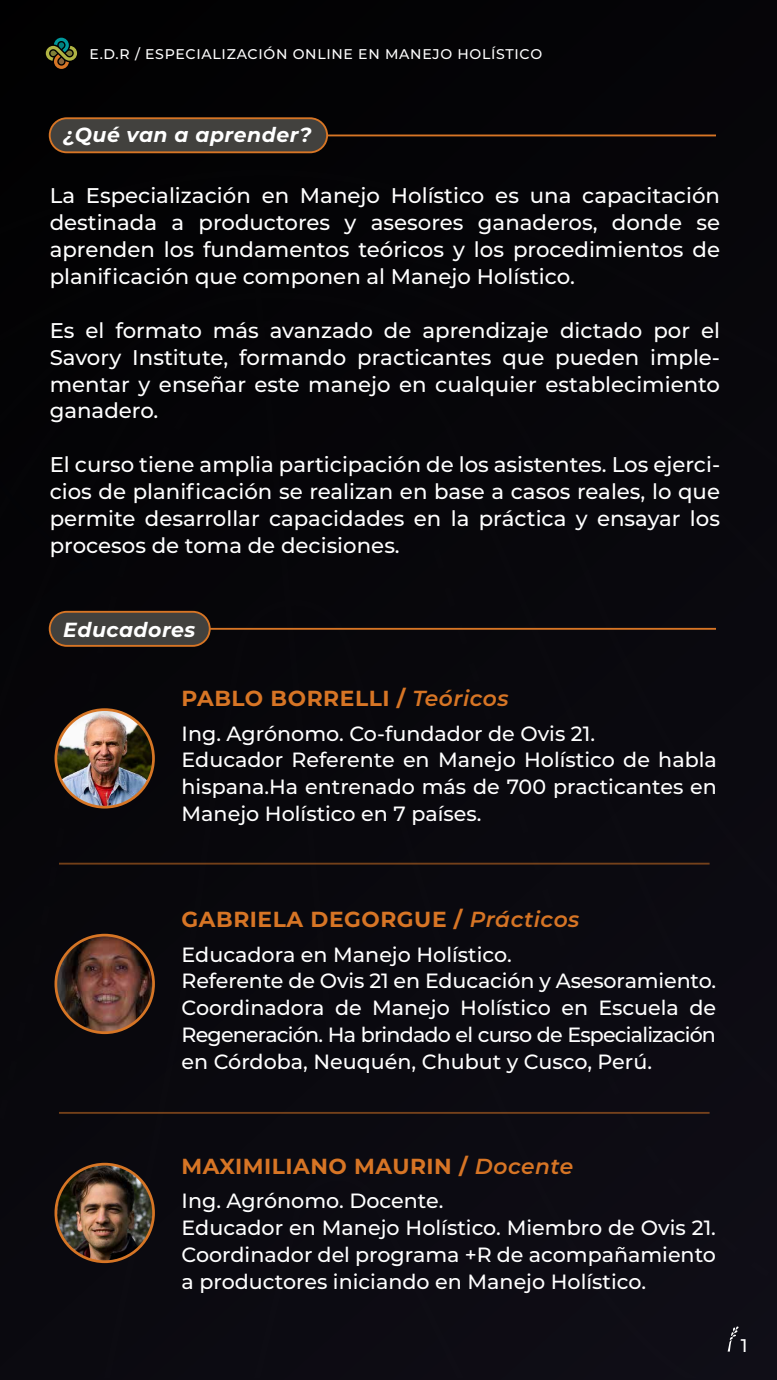
<style>
.page{position:relative;width:777px;height:1380px;background:#fff}
.page>*{position:absolute;margin:0;border:0;box-sizing:border-box;transform-origin:0 0}
.t1{font:700 21.75px "Montserrat";letter-spacing:.025em;color:#d77525}
.t2{font:500 21.25px/26.9px "Montserrat";color:#fff;text-align:justify}
.t3{font:500 20.62px/26.9px "Montserrat";color:#fff}
.t4{font:italic 700 20.38px "Montserrat";letter-spacing:.025em;color:#fff}
.t5{font:500 18.31px "Montserrat";color:#fff}
.t6{font:500 14.06px "Montserrat";letter-spacing:.05em;color:#fff}
.s1{font-weight:600;font-style:italic}
</style>
<div class="page">
<div style="left:0;top:0;width:776px;height:1380px;background:#060509"></div>
<div style="left:58px;top:1198px;width:718px;height:179px;background:#0d0b13"></div>
<svg style="left:57px;top:902px;width:719px;height:296px"></svg>
<svg style="left:59px;top:787px;width:717px;height:115px"></svg>
<svg style="left:246px;top:627px;width:91px;height:424px"></svg>
<svg style="left:306px;top:1020px;width:45px;height:30px"></svg>
<div style="left:244px;top:339px;width:39px;height:40px;border:7px solid #fff;border-radius:50%"></div>
<hr style="left:50px;top:628px;width:665px;height:2px;background:#d77525">
<div style="left:50px;top:118px;width:277px;height:34px;background:#42413e;border-radius:17px"></div>
<div style="left:49px;top:117px;width:279px;height:36px;border:2px solid #d77525;border-radius:17px"></div>
<div style="left:50px;top:612px;width:160px;height:34px;background:#42413e;border-radius:17px"></div>
<div style="left:49px;top:611px;width:161px;height:36px;border:2px solid #d77525;border-radius:17px"></div>
<svg style="left:46px;top:38px;width:31px;height:31px"></svg>
<hr style="left:327px;top:135px;width:388px;height:1px;background:#d77525">
<hr style="left:59px;top:863px;width:650px;height:2px;background:#d77525">
<hr style="left:59px;top:1112px;width:650px;height:2px;background:#d77525">
<img style="left:56px;top:710px;width:97px;height:97px;border-radius:49px">
<div style="left:54px;top:708px;width:101px;height:101px;border:3px solid #d67525;border-radius:50%"></div>
<img style="left:56px;top:935px;width:97px;height:98px;border-radius:49px">
<div style="left:54px;top:934px;width:101px;height:100px;border:3px solid #d67525;border-radius:50%"></div>
<img style="left:56px;top:1164px;width:97px;height:98px;border-radius:49px">
<div style="left:54px;top:1163px;width:101px;height:100px;border:3px solid #d67525;border-radius:50%"></div>
<svg style="left:727px;top:1326px;width:11px;height:26px"></svg>
<p class="t6" style="left:89px;top:44px;width:454px">E.D.R / ESPECIALIZACIÓN ONLINE EN MANEJO HOLÍSTICO</p>
<p class="t4" style="left:63px;top:120px;width:249px">¿Qué van a aprender?</p>
<p class="t2" style="left:50px;top:182px;width:671px">La Especialización en Manejo Holístico es una capacitación destinada a productores y asesores ganaderos, donde se aprenden los fundamentos teóricos y los procedimientos de planificación que componen al Manejo Holístico.</p>
<p class="t2" style="left:50px;top:316px;width:671px">Es el formato más avanzado de aprendizaje dictado por el Savory Institute, formando practicantes que pueden imple&shy;mentar y enseñar este manejo en cualquier establecimiento ganadero.</p>
<p class="t2" style="left:50px;top:450px;width:671px">El curso tiene amplia participación de los asistentes. Los ejerci&shy;cios de planificación se realizan en base a casos reales, lo que permite desarrollar capacidades en la práctica y ensayar los procesos de toma de decisiones.</p>
<p class="t4" style="left:63px;top:615px;width:134px">Educadores</p>
<p class="t1" style="left:181px;top:683px;width:328px">PABLO BORRELLI / <span class="s1">Teóricos</span></p>
<p class="t3" style="left:181px;top:719px;width:536px">Ing. Agrónomo. Co-fundador de Ovis 21.<br>Educador Referente en Manejo Holístico de habla hispana.Ha entrenado más de 700 practicantes en Manejo Holístico en 7 países.</p>
<p class="t1" style="left:181px;top:904px;width:399px">GABRIELA DEGORGUE / <span class="s1">Prácticos</span></p>
<p class="t3" style="left:181px;top:940px;width:535px">Educadora en Manejo Holístico.<br>Referente de Ovis 21 en Educación y Asesoramiento.<br>Coordinadora de Manejo Holístico en Escuela de Regeneración. Ha brindado el curso de Especialización en Córdoba, Neuquén, Chubut y Cusco, Perú.</p>
<p class="t1" style="left:181px;top:1151px;width:393px">MAXIMILIANO MAURIN / <span class="s1">Docente</span></p>
<p class="t3" style="left:181px;top:1187px;width:535px">Ing. Agrónomo. Docente.<br>Educador en Manejo Holístico. Miembro de Ovis 21.<br>Coordinador del programa +R de acompañamiento a productores iniciando en Manejo Holístico.</p>
<p class="t5" style="left:740px;top:1333px;width:8px">1</p>
</div>
